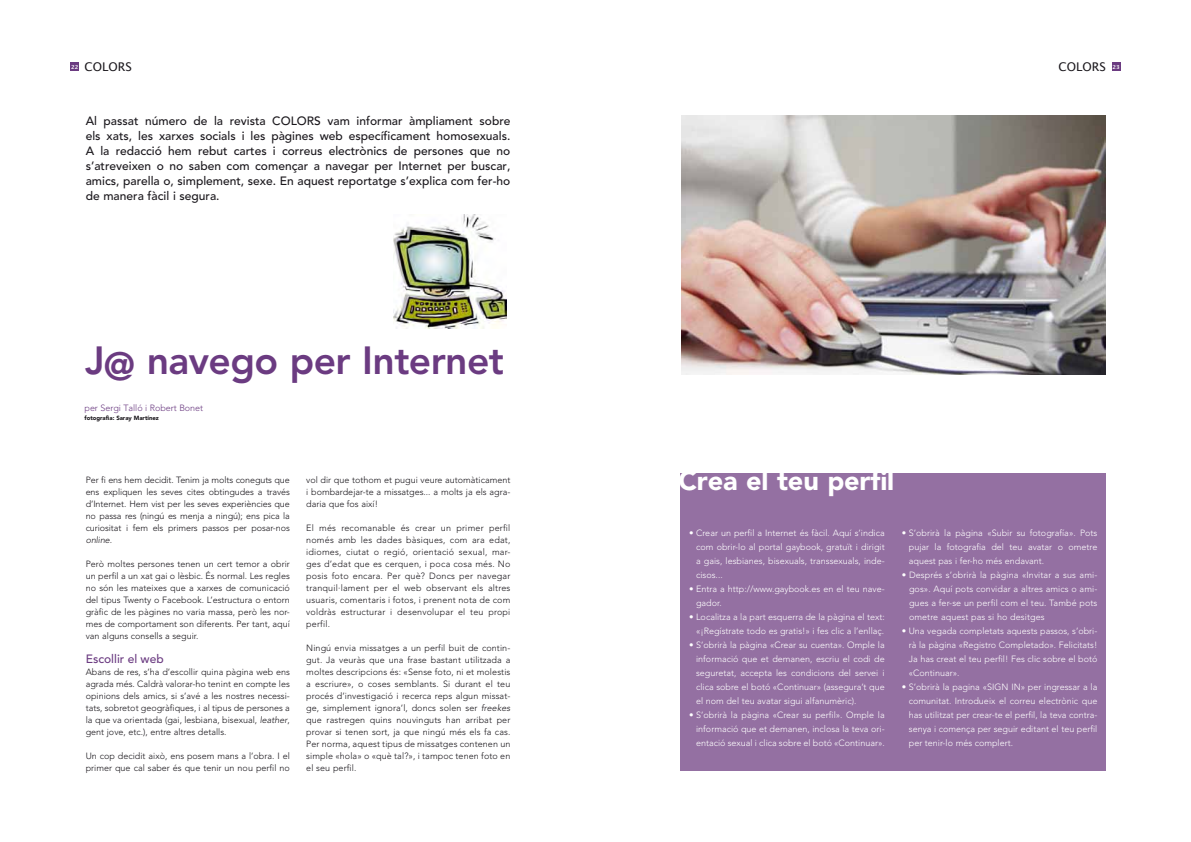
<style>
.page{position:relative;width:1191px;height:842px;background:#fff}
.page>*{position:absolute;margin:0;border:0;box-sizing:border-box;transform-origin:0 0}
.t1{font:800 39px "Avenir";letter-spacing:-.015em;color:#6b3b81}
.t2{font:900 27px "Avenir";letter-spacing:-.005em;color:#fff}
.t3{font:500 12px/15px "Avenir";color:#1a171c;text-align:justify}
.t4{font:12px "Lucida Grande";color:#1a171c}
.t5{font:500 12px "Avenir";color:#6b3b81}
.t6{font:300 9px/12px "Avenir";color:#1a171c;text-align:justify}
.t7{font:300 9px/14px "Avenir";color:#fff;text-align:justify}
.t8{font:300 9px "Avenir";letter-spacing:-.005em;color:#6b3b81}
.t9{font:italic 300 9px "Avenir";letter-spacing:-.01em;color:#1a171c}
.t10{font:900 6px "Avenir";letter-spacing:-.005em;color:#1a171c}
.s1{font-style:italic}
</style>
<div class="page">
<div style="left:70px;top:62px;width:9px;height:9px;background:#6b3b81"></div>
<div style="left:1111px;top:62px;width:9px;height:9px;background:#6b3b81"></div>
<img style="left:681px;top:115px;width:425px;height:260px">
<div style="left:680px;top:473px;width:426px;height:298px;background:#9470a2"></div>
<img style="left:393px;top:214px;width:113px;height:114px">
<h3 class="t4" style="left:71px;top:60px;width:62px"><sup>22</sup> COLORS</h3>
<h3 class="t4" style="left:1058px;top:60px;width:63px">COLORS <sup>23</sup></h3>
<p class="t3" style="left:86px;top:113px;width:426px">Al passat número de la revista COLORS vam informar àmpliament sobre els xats, les xarxes socials i les pàgines web específicament homosexuals.<br>A la redacció hem rebut cartes i correus electrònics de persones que no s’atreveixen o no saben com començar a navegar per Internet per buscar, amics, parella o, simplement, sexe. En aquest reportatge s’explica com fer-ho de manera fàcil i segura.</p>
<h1 class="t1" style="left:85px;top:337px;width:420px">J@ navego per Internet</h1>
<p class="t8" style="left:85px;top:402px;width:120px">per Sergi Talló i Robert Bonet</p>
<p class="t10" style="left:85px;top:414px;width:76px">fotografia: Saray Martínez</p>
<p class="t6" style="left:86px;top:474px;width:206px">Per fi ens hem decidit. Tenim ja molts coneguts que ens expliquen les seves cites obtingudes a través d’Internet. Hem vist per les seves experiències que no passa res (ningú es menja a ningú); ens pica la curiositat i fem els primers passos per posar-nos</p>
<p class="t9" style="left:86px;top:535px;width:28px">online.</p>
<p class="t6" style="left:86px;top:558px;width:206px">Però moltes persones tenen un cert temor a obrir un perfil a un xat gai o lèsbic. És normal. Les regles no són les mateixes que a xarxes de comunicació del tipus Twenty o Facebook. L’estructura o entorn gràfic de les pàgines no varia massa, però les nor&shy;mes de comportament son diferents. Per tant, aquí van alguns consells a seguir.</p>
<h3 class="t5" style="left:86px;top:652px;width:79px">Escollir el web</h3>
<p class="t6" style="left:86px;top:666px;width:206px">Abans de res, s’ha d’escollir quina pàgina web ens agrada més. Caldrà valorar-ho tenint en compte les opinions dels amics, si s’avé a les nostres necessi&shy;tats, sobretot geogràfiques, i al tipus de persones a la que va orientada (gai, lesbiana, bisexual, <span class="s1">leather</span>, gent jove, etc.), entre altres detalls.</p>
<p class="t6" style="left:86px;top:750px;width:206px">U n cop decidit això, ens posem mans a l’obra. I el primer que cal saber és que tenir un nou perfil no</p>
<p class="t6" style="left:306px;top:474px;width:206px">vol dir que tothom et pugui veure automàticament i bombardejar-te a missatges... a molts ja els agra&shy;daria que fos així!</p>
<p class="t6" style="left:306px;top:522px;width:206px">El més recomanable és crear un primer perfil només amb les dades bàsiques, com ara edat, idiomes, ciutat o regió, orientació sexual, mar&shy;ges d’edat que es cerquen, i poca cosa més. No posis foto encara. Per què? Doncs per navegar tranquil·lament per el web observant els altres usuaris, comentaris i fotos, i prenent nota de com voldràs estructurar i desenvolupar el teu propi perfil.</p>
<p class="t6" style="left:306px;top:642px;width:206px">Ningú envia missatges a un perfil buit de contin&shy;gut. Ja veuràs que una frase bastant utilitzada a moltes descripcions és: «Sense foto, ni et molestis a escriure», o coses semblants. Si durant el teu procés d’investigació i recerca reps algun missat&shy;ge, simplement ignora’l, doncs solen ser <span class="s1">freekes </span>que rastregen quins nouvinguts han arribat per provar si tenen sort, ja que ningú més els fa cas.<br>Per norma, aquest tipus de missatges contenen un simple «hola» o «què tal?», i tampoc tenen foto en el seu perfil.</p>
<h2 class="t2" style="left:678px;top:464px;width:217px">Crea el teu perfil</h2>
<p class="t7" style="left:696px;top:526px;width:190px;text-indent:-7px">• Crear un perfil a Internet és fàcil. Aquí s’indica com obrir-lo al portal gaybook, gratuït i dirigit a gais, lesbianes, bisexuals, transsexuals, inde&shy;cisos...</p>
<p class="t7" style="left:696px;top:582px;width:190px;text-indent:-7px">• Entra a http://www.gaybook.es en el teu nave&shy;gador.</p>
<p class="t7" style="left:689px;top:610px;width:197px;text-align:right">• Localitza a la part esquerra de la pàgina el text: «¡Regístrate todo es gratis!» i fes clic a l’enllaç.</p>
<p class="t7" style="left:696px;top:638px;width:190px;text-indent:-7px">• S’obrirà la pàgina «Crear su cuenta». Omple la informació que et demanen, escriu el codi de seguretat, accepta les condicions del servei i clica sobre el botó «Continuar» (assegura’t que el nom del teu avatar sigui alfanumèric).</p>
<p class="t7" style="left:696px;top:708px;width:190px;text-indent:-7px">• S’obrirà la pàgina «Crear su perfil». Omple la informació que et demanen, inclosa la teva ori&shy;entació sexual i clica sobre el botó «Continuar».</p>
<p class="t7" style="left:908px;top:526px;width:190px;text-indent:-7px">• S’obrirà la pàgina «Subir su fotografía». Pots pujar la fotografia del teu avatar o ometre aquest pas i fer-ho més endavant.</p>
<p class="t7" style="left:909px;top:568px;width:190px;text-indent:-7px">• Després s’obrirà la pàgina «Invitar a sus ami&shy;gos». Aquí pots convidar a altres amics o ami&shy;gues a fer-se un perfil com el teu. També pots ometre aquest pas si ho desitges</p>
<p class="t7" style="left:908px;top:624px;width:190px;text-indent:-7px">• Una vegada completats aquests passos, s’obri&shy;rà la pàgina «Registro Completado». Felicitats!<br>Ja has creat el teu perfil! Fes clic sobre el botó «Continuar».</p>
<p class="t7" style="left:908px;top:680px;width:190px;text-indent:-7px">• S’obrirà la pagina «SIGN IN» per ingressar a la comunitat. Introdueix el correu electrònic que has utilitzat per crear-te el perfil, la teva contra&shy;senya i comença per seguir editant el teu perfil per tenir-lo més complert.</p>
</div>
